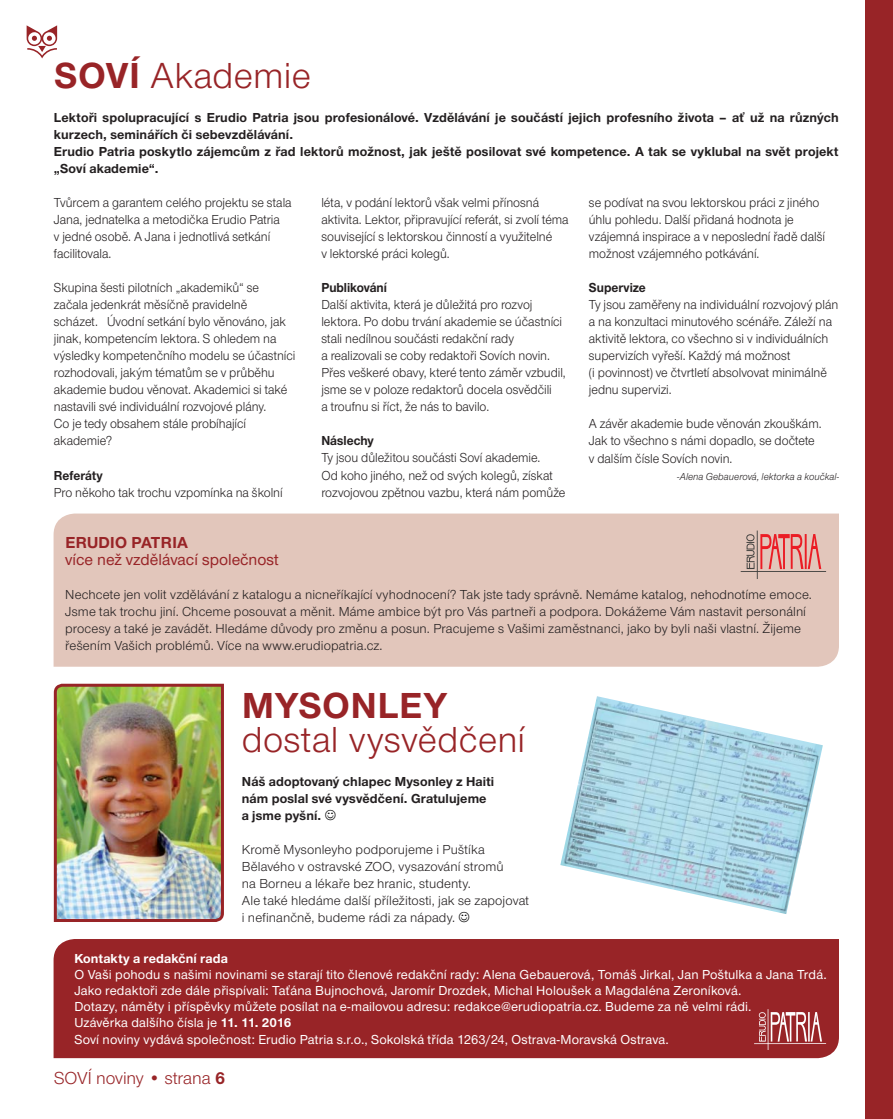
<style>
.page{position:relative;width:893px;height:1119px;background:#fff}
.page>*{position:absolute;margin:0;border:0;box-sizing:border-box;transform-origin:0 0}
.t1{font:37.5px "Nimbus Sans Novus TOT";letter-spacing:.005em;color:#982427}
.t2{font:700 37.5px "Nimbus Sans Novus TOT";letter-spacing:.03em;color:#982427}
.t3{font:18px "Nimbus Sans Novus TOT";color:#982427}
.t4{font:500 16.5px "Nimbus Sans Novus TOT";color:#982427}
.t5{font:700 16.5px "Nimbus Sans Novus TOT";letter-spacing:.015em;color:#982427}
.t6{font:13.5px/17px "Nimbus Sans Novus TOT";color:#231f20;scale:.95 1}
.t7{font:13.5px/17px "Nimbus Sans Novus TOT";color:#231f20}
.t8{font:500 13.5px/16.2px "Nimbus Sans Novus TOT";letter-spacing:.01em;color:#fff}
.t9{font:700 13.5px/17px "Nimbus Sans Novus TOT";letter-spacing:.01em;color:#231f20}
.t10{font:700 13.5px "Nimbus Sans Novus TOT";letter-spacing:.01em;color:#231f20;scale:.95 1}
.t11{font:700 13.5px "Nimbus Sans Novus TOT";letter-spacing:.015em;color:#fff}
.t12{font:italic 10.5px "Nimbus Sans Novus TOT";letter-spacing:.005em;color:#231f20;scale:.95 1}
.s1{font-weight:700}
</style>
<div class="page">
<div style="left:54px;top:939px;width:785px;height:118px;background:#982427"></div>
<hr style="left:768px;top:1008px;width:1px;height:41px;background:#fff">
<hr style="left:754px;top:1043px;width:72px;height:1px;background:#fff">
<svg style="left:759px;top:1011px;width:63px;height:30px"></svg>
<div style="left:866px;top:0;width:27px;height:1118px;background:#982427"></div>
<svg style="left:27px;top:25px;width:30px;height:33px"></svg>
<div style="left:54px;top:513px;width:785px;height:153px;background:#e2c6bb"></div>
<svg style="left:760px;top:534px;width:61px;height:35px"></svg>
<hr style="left:757px;top:530px;width:1px;height:49px;background:#3f3f3d">
<hr style="left:741px;top:571px;width:85px;height:1px;background:#3f3f3d">
<svg style="left:746px;top:534px;width:8px;height:35px"></svg>
<img style="left:53px;top:683px;width:171px;height:239px">
<img style="left:560px;top:696px;width:263px;height:218px">
<h1 class="t1" style="left:55px;top:61px;width:258px"><span class="s1">SOVÍ</span> Akademie</h1>
<p class="t9" style="left:54px;top:110px;width:786px">Lektoři spolupracující s Erudio Patria jsou profesionálové. Vzdělávání je součástí jejich profesního života – ať už na různých kurzech, seminářích či sebevzdělávání.<br>Erudio Patria poskytlo zájemcům z řad lektorů možnost, jak ještě posilovat své kompetence. A tak se vyklubal na svět projekt „Soví akademie“.</p>
<p class="t6" style="left:54px;top:195px;width:252px">Tvůrcem a garantem celého projektu se stala Jana, jednatelka a metodička Erudio Patria<br>v jedné osobě. A Jana i jednotlivá setkání facilitovala.</p>
<p class="t6" style="left:54px;top:280px;width:256px">Skupina šesti pilotních „akademiků“ se začala jedenkrát měsíčně pravidelně<br>scházet. Úvodní setkání bylo věnováno, jak jinak, kompetencím lektora. S ohledem na výsledky kompetenčního modelu se účastníci rozhodovali, jakým tématům se v průběhu akademie budou věnovat. Akademici si také nastavili své individuální rozvojové plány.<br>Co je tedy obsahem stále probíhající akademie?</p>
<p class="t10" style="left:54px;top:469px;width:53px">Referáty</p>
<p class="t6" style="left:54px;top:484px;width:242px">Pro někoho tak trochu vzpomínka na školní</p>
<p class="t6" style="left:321px;top:195px;width:262px">léta, v podání lektorů však velmi přínosná aktivita. Lektor, připravující referát, si zvolí téma související s lektorskou činností a využitelné<br>v lektorské práci kolegů.</p>
<p class="t10" style="left:321px;top:282px;width:71px">Publikování</p>
<p class="t6" style="left:321px;top:297px;width:259px">Další aktivita, která je důležitá pro rozvoj lektora. Po dobu trvání akademie se účastníci stali nedílnou součásti redakční rady<br>a realizovali se coby redaktoři Sovích novin.<br>Přes veškeré obavy, které tento záměr vzbudil, jsme se v poloze redaktorů docela osvědčili<br>a troufnu si říct, že nás to bavilo.</p>
<p class="t10" style="left:321px;top:435px;width:57px">Náslechy</p>
<p class="t6" style="left:321px;top:450px;width:258px">Ty jsou důležitou součásti Soví akademie.<br>Od koho jiného, než od svých kolegů, získat rozvojovou zpětnou vazbu, která nám pomůže</p>
<p class="t6" style="left:589px;top:195px;width:250px">se podívat na svou lektorskou práci z jiného úhlu pohledu. Další přidaná hodnota je vzájemná inspirace a v neposlední řadě další možnost vzájemného potkávání.</p>
<p class="t10" style="left:589px;top:282px;width:62px">Supervize</p>
<p class="t6" style="left:589px;top:297px;width:264px">Ty jsou zaměřeny na individuální rozvojový plán a na konzultaci minutového scénáře. Záleží na aktivitě lektora, co všechno si v individuálních supervizích vyřeší. Každý má možnost<br>(i povinnost) ve čtvrtletí absolvovat minimálně jednu supervizi.</p>
<p class="t6" style="left:589px;top:416px;width:246px">A závěr akademie bude věnován zkouškám.<br>Jak to všechno s námi dopadlo, se dočtete v dalším čísle Sovích novin.</p>
<p class="t12" style="left:677px;top:472px;width:172px">-Alena Gebauerová, lektorka a koučkal-</p>
<p class="t5" style="left:65px;top:535px;width:124px">ERUDIO PATRIA</p>
<p class="t4" style="left:65px;top:552px;width:215px">více než vzdělávací společnost</p>
<p class="t7" style="left:65px;top:586px;width:748px">Nechcete jen volit vzdělávání z katalogu a nicneříkající vyhodnocení? Tak jste tady správně. Nemáme katalog, nehodnotíme emoce.<br>Jsme tak trochu jiní. Chceme posouvat a měnit. Máme ambice být pro Vás partneři a podpora. Dokážeme Vám nastavit personální procesy a také je zavádět. Hledáme důvody pro změnu a posun. Pracujeme s Vašimi zaměstnanci, jako by byli naši vlastní. Žijeme řešením Vašich problémů. Více na www.erudiopatria.cz.</p>
<h1 class="t2" style="left:242px;top:690px;width:206px">MYSONLEY</h1>
<h1 class="t1" style="left:242px;top:724px;width:285px">dostal vysvědčení</h1>
<p class="t9" style="left:242px;top:774px;width:254px">Náš adoptovaný chlapec Mysonley z Haiti nám poslal své vysvědčení. Gratulujeme a jsme pyšní.</p>
<p class="t7" style="left:242px;top:842px;width:289px">Kromě Mysonleyho podporujeme i Puštíka Bělavého v ostravské ZOO, vysazování stromů<br>na Borneu a lékaře bez hranic, studenty.<br>Ale také hledáme další příležitosti, jak se zapojovat i nefinančně, budeme rádi za nápady.</p>
<p class="t11" style="left:74px;top:952px;width:155px">Kontakty a redakční rada</p>
<p class="t8" style="left:74px;top:967px;width:754px">O Vaši pohodu s našimi novinami se starají tito členové redakční rady: Alena Gebauerová, Tomáš Jirkal, Jan Poštulka a Jana Trdá.<br>Jako redaktoři zde dále přispívali: Taťána Bujnochová, Jaromír Drozdek, Michal Holoušek a Magdaléna Zeroníková.<br>Dotazy, náměty i příspěvky můžete posílat na e-mailovou adresu: redakce@erudiopatria.cz. Budeme za ně velmi rádi.<br>Uzávěrka dalšího čísla je <span class="s1">11. 11. 2016<br></span>Soví noviny vydává společnost: Erudio Patria s.r.o., Sokolská třída 1263/24, Ostrava-Moravská Ostrava.</p>
<h2 class="t3" style="left:54px;top:1070px;width:173px">SOVÍ noviny • strana <span class="s1">6</span></h2>
</div>
